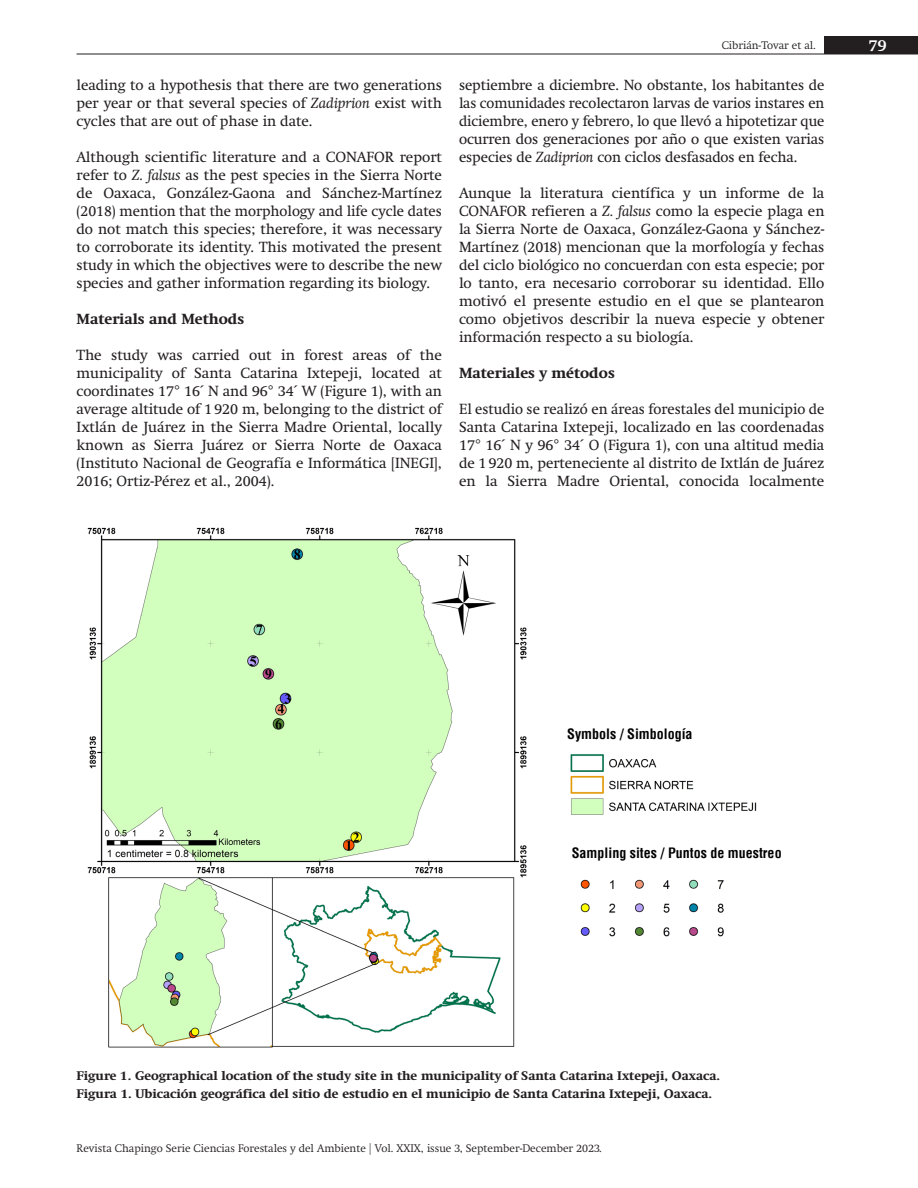
<style>
.page{position:relative;width:918px;height:1188px;background:#fff}
.page>*{position:absolute;margin:0;border:0;box-sizing:border-box;transform-origin:0 0}
.t1{font:600 16.5px "Swift Neue LT Pro";color:#fff}
.t2{font:15px/18px "Swift Neue LT Pro";color:#231f20;text-align:justify}
.t3{font:700 15px "Swift Neue LT Pro";color:#231f20}
.t4{font:700 condensed 13.95px "Helvetica";color:#000}
.t5{font:700 condensed 13.35px "Helvetica";color:#000}
.pie_de_figura{font:700 12.75px "Swift Neue LT Pro";color:#231f20}
.t6{font:300 11.25px "Swift Neue LT Pro";color:#231f20}
.s1{font-style:italic}
.s2{font-size:12px}
</style>
<div class="page">
<hr style="left:77px;top:54px;width:841px;height:1px;background:#231f20">
<div style="left:824px;top:36px;width:94px;height:18px;background:#231f20"></div>
<img style="left:87px;top:527px;width:440px;height:521px">
<img style="left:570px;top:754px;width:187px;height:61px">
<img style="left:580px;top:879px;width:144px;height:58px">
<p class="t2" style="left:77px;top:76px;width:367px">leading to a hypothesis that there are two generations per year or that several species of <span class="s1">Zadiprion</span> exist with cycles that are out of phase in date.</p>
<p class="t2" style="left:77px;top:148px;width:367px">Although scientific literature and a CONAFOR report refer to <span class="s1">Z. falsus</span> as the pest species in the Sierra Norte de Oaxaca, González-Gaona and Sánchez-Martínez (2018) mention that the morphology and life cycle dates do not match this species; therefore, it was necessary to corroborate its identity. This motivated the present study in which the objectives were to describe the new species and gather information regarding its biology.</p>
<p class="t3" style="left:77px;top:310px;width:169px">Materials and Methods</p>
<p class="t2" style="left:77px;top:346px;width:367px">The study was carried out in forest areas of the municipality of Santa Catarina Ixtepeji, located at coordinates 17° 16´ N and 96° 34´ W (Figure 1), with an average altitude of 1920 m, belonging to the district of Ixtlán de Juárez in the Sierra Madre Oriental, locally known as Sierra Juárez or Sierra Norte de Oaxaca (Instituto Nacional de Geografía e Informática [INEGI], 2016; Ortiz-Pérez et al., 2004).</p>
<p class="t6" style="left:722px;top:39px;width:96px">Cibrián-Tovar et al.</p>
<p class="t1" style="left:868px;top:35px;width:20px">79</p>
<p class="t2" style="left:459px;top:76px;width:367px">septiembre a diciembre. No obstante, los habitantes de las comunidades recolectaron larvas de varios instares en diciembre, enero y febrero, lo que llevó a hipotetizar que ocurren dos generaciones por año o que existen varias especies de <span class="s1">Zadiprion</span> con ciclos desfasados en fecha.</p>
<p class="t2" style="left:459px;top:184px;width:367px">Aunque la literatura científica y un informe de la CONAFOR refieren a <span class="s1">Z. falsus</span> como la especie plaga en la Sierra Norte de Oaxaca, González-Gaona y Sánchez-Martínez (2018) mencionan que la morfología y fechas del ciclo biológico no concuerdan con esta especie; por lo tanto, era necesario corroborar su identidad. Ello motivó el presente estudio en el que se plantearon como objetivos describir la nueva especie y obtener información respecto a su biología.</p>
<p class="t3" style="left:459px;top:364px;width:157px">Materiales y métodos</p>
<p class="t2" style="left:459px;top:400px;width:367px">El estudio se realizó en áreas forestales del municipio de Santa Catarina Ixtepeji, localizado en las coordenadas 17° 16´ N y 96° 34´ O (Figura 1), con una altitud media de 1920 m, perteneciente al distrito de Ixtlán de Juárez en la Sierra Madre Oriental, conocida localmente</p>
<p class="t4" style="left:567px;top:725px;width:127px">Symbols / Simbología</p>
<p class="t4" style="left:572px;top:844px;width:211px">Sampling sites / Puntos de muestreo</p>
<p class="t5" style="left:102px;top:1061px;width:121px">Symbols / Simbología</p>
<p class="t5" style="left:319px;top:1061px;width:201px">Sampling sites / Puntos de muestreo</p>
<p class="pie_de_figura" style="left:77px;top:1068px;width:645px">Figure 1. Geographical location of the study site in the municipality of Santa Catarina Ixtepeji, Oaxaca.</p>
<p class="pie_de_figura" style="left:77px;top:1086px;width:637px">Figura 1. Ubicación geográfica del sitio de estudio en el municipio de Santa Catarina Ixtepeji, Oaxaca.</p>
<p class="t6" style="left:77px;top:1142px;width:527px">Revista Chapingo Serie Ciencias Forestales y del Ambiente <span class="s2">|</span> Vol. XXIX, issue 3, September-December 2023.</p>
</div>
